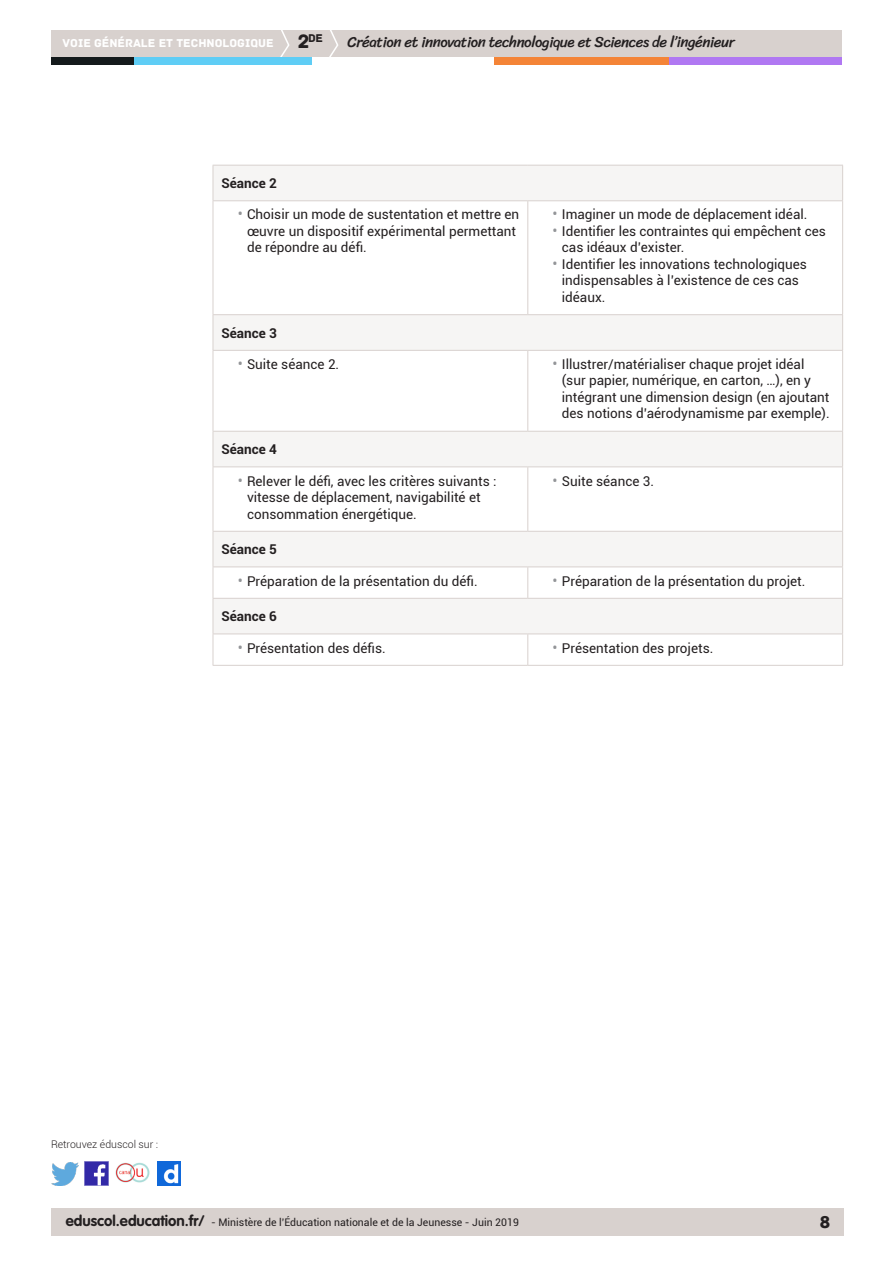
<style>
.page{position:relative;width:893px;height:1263px;background:#fff}
.page>*{position:absolute;margin:0;border:0;box-sizing:border-box;transform-origin:0 0}
.t1{font:18px "Archive";color:#231f20}
.t2{font:15px "Sriracha";letter-spacing:-.03em;color:#231f20}
.t3{font:13.5px/16.5px "Roboto";color:#231f20}
.Entête_C1{font:700 13.5px "Roboto";color:#231f20}
.t4{font:12px "Archive";color:#fff}
.t5{font:11.85px "Archive";color:#231f20}
.t6{font:10.5px "Roboto";color:#231f20}
.t7{font:300 10.5px "Roboto";color:#231f20}
.s1{font-size:20.4px}
.s2{font-size:15px;color:#939598}
.s3{font-family:"VAG Rounded Std";font-weight:700;font-size:15px}
</style>
<div class="page">
<div style="left:51px;top:1209px;width:792px;height:27px;background:#d8d1ce"></div>
<img style="left:85px;top:1162px;width:23px;height:23px">
<img style="left:51px;top:1163px;width:28px;height:22px">
<img style="left:158px;top:1162px;width:22px;height:23px">
<img style="left:115px;top:1162px;width:35px;height:21px">
<div style="left:51px;top:30px;width:791px;height:27px;background:#d8d1ce"></div>
<svg style="left:280px;top:30px;width:10px;height:27px"></svg>
<svg style="left:329px;top:30px;width:9px;height:27px"></svg>
<div style="left:133px;top:57px;width:179px;height:8px;background:#5fcdf5"></div>
<div style="left:51px;top:57px;width:82px;height:8px;background:#141a1c"></div>
<div style="left:667px;top:57px;width:175px;height:8px;background:#b078f2"></div>
<div style="left:494px;top:57px;width:175px;height:8px;background:#f48437"></div>
<div style="left:214px;top:166px;width:628px;height:34px;background:#f6f5f4"></div>
<svg style="left:214px;top:201px;width:628px;height:464px"></svg>
<hr style="left:527px;top:201px;width:1px;height:113px;background:#d8d1ce">
<hr style="left:527px;top:351px;width:1px;height:80px;background:#d8d1ce">
<hr style="left:527px;top:467px;width:1px;height:64px;background:#d8d1ce">
<hr style="left:527px;top:567px;width:1px;height:31px;background:#d8d1ce">
<hr style="left:527px;top:634px;width:1px;height:31px;background:#d8d1ce">
<hr style="left:213px;top:201px;width:1px;height:113px;background:#d8d1ce">
<hr style="left:842px;top:201px;width:1px;height:113px;background:#d8d1ce">
<hr style="left:213px;top:351px;width:1px;height:80px;background:#d8d1ce">
<hr style="left:842px;top:351px;width:1px;height:80px;background:#d8d1ce">
<hr style="left:213px;top:467px;width:1px;height:64px;background:#d8d1ce">
<hr style="left:842px;top:467px;width:1px;height:64px;background:#d8d1ce">
<hr style="left:213px;top:567px;width:1px;height:31px;background:#d8d1ce">
<hr style="left:842px;top:567px;width:1px;height:31px;background:#d8d1ce">
<hr style="left:213px;top:634px;width:1px;height:31px;background:#d8d1ce">
<hr style="left:842px;top:634px;width:1px;height:31px;background:#d8d1ce">
<hr style="left:213px;top:665px;width:315px;height:1px;background:#d8d1ce">
<hr style="left:528px;top:665px;width:315px;height:1px;background:#d8d1ce">
<hr style="left:213px;top:165px;width:315px;height:1px;background:#d8d1ce">
<hr style="left:213px;top:166px;width:1px;height:34px;background:#d8d1ce">
<hr style="left:528px;top:165px;width:315px;height:1px;background:#d8d1ce">
<hr style="left:842px;top:166px;width:1px;height:34px;background:#d8d1ce">
<hr style="left:213px;top:200px;width:315px;height:1px;background:#d8d1ce">
<hr style="left:528px;top:200px;width:315px;height:1px;background:#d8d1ce">
<hr style="left:213px;top:314px;width:315px;height:1px;background:#d8d1ce">
<hr style="left:213px;top:315px;width:1px;height:35px;background:#d8d1ce">
<hr style="left:528px;top:314px;width:315px;height:1px;background:#d8d1ce">
<hr style="left:842px;top:315px;width:1px;height:35px;background:#d8d1ce">
<hr style="left:213px;top:350px;width:315px;height:1px;background:#d8d1ce">
<hr style="left:528px;top:350px;width:315px;height:1px;background:#d8d1ce">
<hr style="left:213px;top:431px;width:315px;height:1px;background:#d8d1ce">
<hr style="left:213px;top:432px;width:1px;height:34px;background:#d8d1ce">
<hr style="left:528px;top:431px;width:315px;height:1px;background:#d8d1ce">
<hr style="left:842px;top:432px;width:1px;height:34px;background:#d8d1ce">
<hr style="left:213px;top:466px;width:315px;height:1px;background:#d8d1ce">
<hr style="left:528px;top:466px;width:315px;height:1px;background:#d8d1ce">
<hr style="left:213px;top:531px;width:315px;height:1px;background:#d8d1ce">
<hr style="left:213px;top:532px;width:1px;height:34px;background:#d8d1ce">
<hr style="left:528px;top:531px;width:315px;height:1px;background:#d8d1ce">
<hr style="left:842px;top:532px;width:1px;height:34px;background:#d8d1ce">
<hr style="left:213px;top:566px;width:315px;height:1px;background:#d8d1ce">
<hr style="left:528px;top:566px;width:315px;height:1px;background:#d8d1ce">
<hr style="left:213px;top:598px;width:315px;height:1px;background:#d8d1ce">
<hr style="left:213px;top:599px;width:1px;height:34px;background:#d8d1ce">
<hr style="left:528px;top:598px;width:315px;height:1px;background:#d8d1ce">
<hr style="left:842px;top:599px;width:1px;height:34px;background:#d8d1ce">
<hr style="left:213px;top:633px;width:315px;height:1px;background:#d8d1ce">
<hr style="left:528px;top:633px;width:315px;height:1px;background:#d8d1ce">
<p class="t5" style="left:298px;top:31px;width:27px"><span class="s1">2</span>de</p>
<p class="t4" style="left:63px;top:36px;width:212px">VOIE GÉNÉRALE ET TECHNOLOGIQUE</p>
<p class="t2" style="left:348px;top:33px;width:389px">Création et innovation technologique et Sciences de l’ingénieur</p>
<p class="Entête_C1" style="left:221px;top:174px;width:57px">Séance 2</p>
<p class="t3" style="left:247px;top:206px;width:274px;text-indent:-9px"><span class="s2">•</span> Choisir un mode de sustentation et mettre en œuvre un dispositif expérimental permettant de répondre au défi.</p>
<p class="t3" style="left:553px;top:206px;width:256px"><span class="s2">•</span> Imaginer un mode de déplacement idéal.</p>
<p class="t3" style="left:562px;top:222px;width:266px;text-indent:-9px"><span class="s2">•</span> Identifier les contraintes qui empêchent ces cas idéaux d’exister.</p>
<p class="t3" style="left:562px;top:255px;width:247px;text-indent:-9px"><span class="s2">•</span> Identifier les innovations technologiques indispensables à l’existence de ces cas idéaux.</p>
<p class="Entête_C1" style="left:221px;top:323px;width:57px">Séance 3</p>
<p class="t3" style="left:238px;top:355px;width:103px"><span class="s2">•</span> Suite séance 2.</p>
<p class="t3" style="left:562px;top:355px;width:269px;text-indent:-9px"><span class="s2">•</span> Illustrer/matérialiser chaque projet idéal (sur papier, numérique, en carton, …), en y intégrant une dimension design (en ajoutant des notions d’aérodynamisme par exemple).</p>
<p class="Entête_C1" style="left:221px;top:440px;width:57px">Séance 4</p>
<p class="t3" style="left:247px;top:472px;width:251px;text-indent:-9px"><span class="s2">•</span> Relever le défi, avec les critères suivants : vitesse de déplacement, navigabilité et consommation énergétique.</p>
<p class="t3" style="left:553px;top:472px;width:103px"><span class="s2">•</span> Suite séance 3.</p>
<p class="Entête_C1" style="left:221px;top:540px;width:57px">Séance 5</p>
<p class="t3" style="left:238px;top:572px;width:241px"><span class="s2">•</span> Préparation de la présentation du défi.</p>
<p class="t3" style="left:553px;top:572px;width:254px"><span class="s2">•</span> Préparation de la présentation du projet.</p>
<p class="Entête_C1" style="left:221px;top:607px;width:57px">Séance 6</p>
<p class="t3" style="left:238px;top:639px;width:149px"><span class="s2">•</span> Présentation des défis.</p>
<p class="t3" style="left:553px;top:639px;width:162px"><span class="s2">•</span> Présentation des projets.</p>
<p class="t7" style="left:51px;top:1137px;width:109px">Retrouvez éduscol sur :</p>
<p class="t6" style="left:66px;top:1215px;width:454px"><span class="s3">eduscol.education.fr/</span> - Ministère de l’Éducation nationale et de la Jeunesse - Juin 2019</p>
<h1 class="t1" style="left:820px;top:1211px;width:12px">8</h1>
</div>
